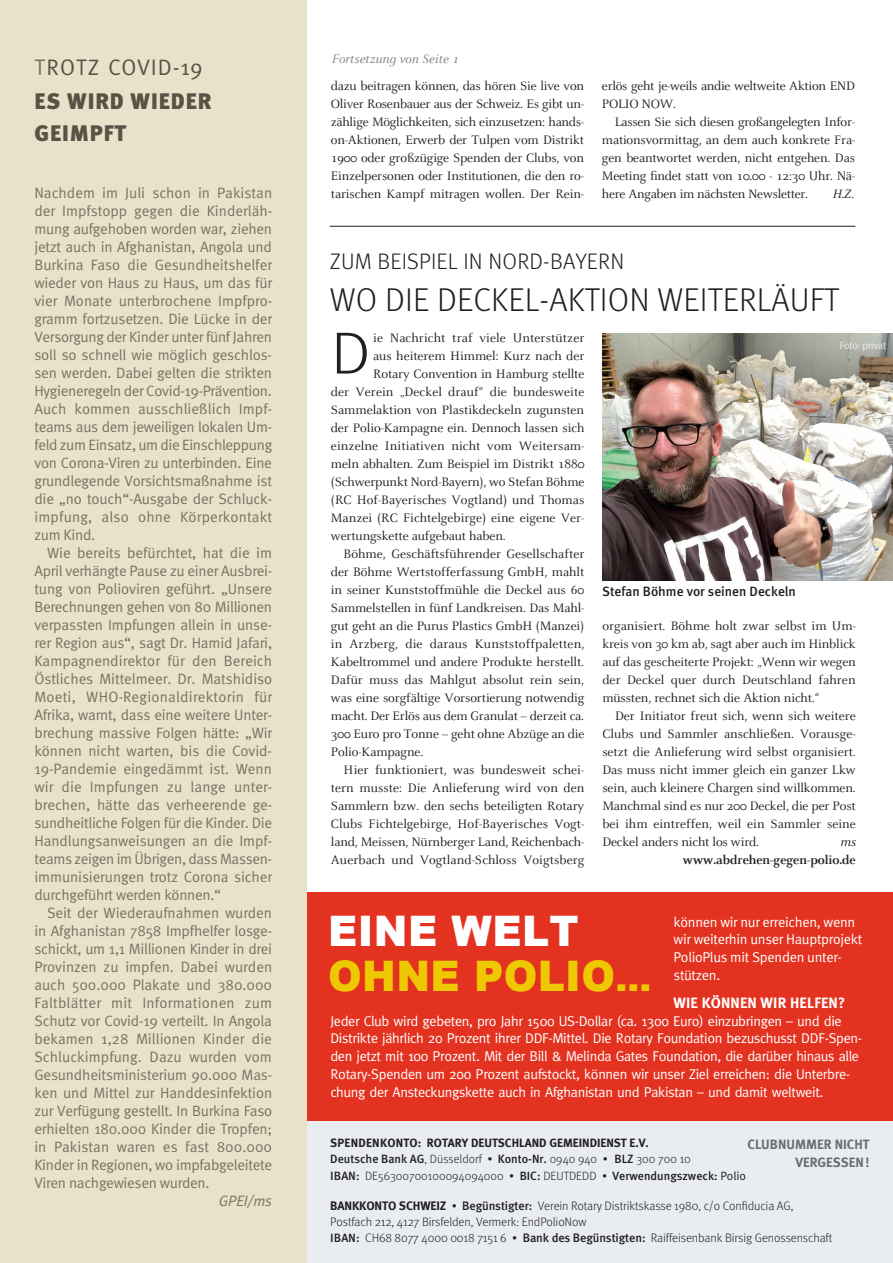
<style>
.page{position:relative;width:893px;height:1263px;background:#fff}
.page>*{position:absolute;margin:0;border:0;box-sizing:border-box;transform-origin:0 0}
.t1{font:300 59.4px "Meta";color:#231f20;scale:1.11 1}
.t2{font:900 42.15px/45px "Arial";letter-spacing:.01em;color:#eec902;scale:.96 1}
.t3{font:300 33px "Meta";letter-spacing:.005em;color:#231f20}
.t4{font:22.5px/34.5px "Meta";letter-spacing:.04em;color:#5b5245}
.t5{font:300 22.5px "Meta";letter-spacing:.01em;color:#231f20}
.t6{font:900 22.5px "Meta";letter-spacing:.04em;color:#5b5245}
.t7{font:15px/18px "Meta Normal";letter-spacing:-.02em;color:#7b7161;text-align:justify}
.t8{font:700 15px "Meta";letter-spacing:.01em;color:#fff}
.t9{font:italic 15px "Meta Normal";letter-spacing:-.01em;color:#7b7161}
.t10{font:14.25px/17.7px "Meta";letter-spacing:-.025em;color:#fff}
.t11{font:14.25px/17.7px "Meta Normal";letter-spacing:-.02em;color:#fff}
.t12{font:13.5px/18px "Celeste";letter-spacing:-.005em;color:#231f20;text-align:justify}
.t13{font:500 13.5px "Meta";color:#231f20}
.t14{font:700 13.5px "Celeste";letter-spacing:-.005em;color:#231f20}
.t15{font:700 13.5px/18px "Meta";color:#6c6d70;text-align:right}
.t16{font:italic 13.5px "Celeste";color:#808285}
.t17{font:italic 13.5px "Celeste";color:#231f20}
.t18{font:300 12.3px/15.8px "Meta";letter-spacing:-.01em;color:#231f20}
.t19{font:300 12px/16px "Meta";color:#231f20}
.t20{font:300 10.5px "Meta";letter-spacing:-.01em;color:#fff}
.s1{color:#7b7161}
.s2{font-weight:900}
.s3{color:#fff}
.s4{font-size:32.7px}
.s5{font-weight:700}
.s6{font-weight:500}
.s7{font-family:"Meta Medium Caps";font-weight:400}
.s8{font-family:"Meta Normal";font-weight:400}
.s9{font-size:12px}
.s10{font-family:"Meta Medium Caps";font-weight:400;font-size:12px}
</style>
<div class="page">
<div style="left:304px;top:1118px;width:589px;height:145px;background:#e9edf2"></div>
<div style="left:288px;top:892px;width:605px;height:229px;background:#e33220"></div>
<div style="left:0;top:0;width:307px;height:1263px;background:#e9e2cb"></div>
<hr style="left:330px;top:226px;width:525px;height:1px;background:#231f20">
<img style="left:602px;top:333px;width:291px;height:247px">
<h3 class="t4" style="left:34px;top:49px;width:179px"><span class="s1">T</span>ROTZ COVID-19<br><span class="s2">ES WIRD WIEDER</span></h3>
<h3 class="t6" style="left:34px;top:119px;width:93px">GEIMPFT</h3>
<p class="t7" style="left:34px;top:184px;width:239px">Nachdem im Juli schon in Pakistan der Impfstopp gegen die Kinderläh&shy;mung aufgehoben worden war, ziehen jetzt auch in Afghanistan, Angola und Burkina Faso die Gesundheitshelfer wieder von Haus zu Haus, um das für vier Monate unterbrochene Impfpro&shy;gramm fortzusetzen. Die Lücke in der Versorgung der Kinder unter fünf Jahren soll so schnell wie möglich geschlos&shy;sen werden. Dabei gelten die strikten Hygieneregeln der Covid-19-Prävention.<br>Auch kommen ausschließlich Impf&shy;teams aus dem jeweiligen lokalen Um&shy;feld zum Einsatz, um die Einschleppung von Corona-Viren zu unterbinden. Eine grundlegende Vorsichtsmaßnahme ist die „no touch“-Ausgabe der Schluck&shy;impfung, also ohne Körperkontakt zum Kind.</p>
<p class="t7" style="left:34px;top:544px;width:239px;text-indent:13px">Wie bereits befürchtet, hat die im April verhängte Pause zu einer Ausbrei&shy;tung von Polioviren geführt. „Unsere Berechnungen gehen von 80 Millionen verpassten Impfungen allein in unse&shy;rer Region aus“, sagt Dr. Hamid Jafari, Kampagnendirektor für den Bereich Östliches Mittelmeer. Dr. Matshidiso Moeti, WHO-Regionaldirektorin für Afrika, warnt, dass eine weitere Unter&shy;brechung massive Folgen hätte: „Wir können nicht warten, bis die Covid-19-Pandemie eingedämmt ist. Wenn wir die Impfungen zu lange unter&shy;brechen, hätte das verheerende ge&shy;sundheitliche Folgen für die Kinder. Die Handlungsanweisungen an die Impf&shy;teams zeigen im Übrigen, dass Massen&shy;immunisierungen trotz Corona sicher durchgeführt werden können.“</p>
<p class="t7" style="left:34px;top:904px;width:239px;text-indent:13px">Seit der Wiederaufnahmen wurden in Afghanistan 7858 Impfhelfer losge&shy;schickt, um 1,1 Millionen Kinder in drei Provinzen zu impfen. Dabei wurden auch 500.000 Plakate und 380.000<br>Faltblätter mit Informationen zum Schutz vor Covid-19 verteilt. In Angola bekamen 1,28 Millionen Kinder die Schluckimpfung. Dazu wurden vom Gesundheitsministerium 90.000 Mas&shy;ken und Mittel zur Handdesinfektion zur Verfügung gestellt. In Burkina Faso erhielten 180.000 Kinder die Tropfen; in Pakistan waren es fast 800.000<br>Kinder in Regionen, wo impfabgeleitete Viren nachgewiesen wurden.</p>
<p class="t9" style="left:219px;top:1192px;width:55px">GPEI/ms</p>
<p class="t16" style="left:332px;top:52px;width:129px">Fortsetzung von Seite 1</p>
<p class="t12" style="left:331px;top:77px;width:255px">dazu beitragen können, das hören Sie live von Oliver Rosenbauer aus der Schweiz. Es gibt un&shy;zählige Möglichkeiten, sich einzusetzen: hands&shy;on-Aktionen, Erwerb der Tulpen vom Distrikt 1900 oder großzügige Spenden der Clubs, von Einzelpersonen oder Institutionen, die den ro&shy;tarischen Kampf mitragen wollen. Der Rein-</p>
<p class="t12" style="left:602px;top:77px;width:255px">erlös geht je-weils andie weltweite Aktion END<br>POLIO NOW.</p>
<p class="t12" style="left:602px;top:113px;width:255px;text-indent:13px">Lassen Sie sich diesen großangelegten Infor&shy;mationsvormittag, an dem auch konkrete Fra&shy;gen beantwortet werden, nicht entgehen. Das Meeting findet statt von 10.00 - 12:30 Uhr. Nä&shy;here Angaben im nächsten Newsletter.</p>
<p class="t17" style="left:833px;top:187px;width:23px">H.Z.</p>
<h3 class="t5" style="left:330px;top:249px;width:296px">ZUM BEISPIEL IN NORD-BAYERN</h3>
<h3 class="t3" style="left:330px;top:281px;width:511px">WO DIE DECKEL-AKTION WEITERLÄUFT</h3>
<h1 class="t1" style="left:331px;top:319px;width:37px">D</h1>
<p class="t12" style="left:373px;top:329px;width:213px">ie Nachricht traf viele Unterstützer</p>
<p class="t12" style="left:373px;top:347px;width:213px">aus heiterem Himmel: Kurz nach der</p>
<p class="t12" style="left:373px;top:365px;width:213px">Rotary Convention in Hamburg stellte</p>
<p class="t12" style="left:331px;top:383px;width:255px">der Verein „Deckel drauf“ die bundesweite</p>
<p class="t12" style="left:331px;top:401px;width:255px">Sammelaktion von Plastikdeckeln zugunsten</p>
<p class="t12" style="left:331px;top:419px;width:255px">der Polio-Kampagne ein. Dennoch lassen sich</p>
<p class="t12" style="left:331px;top:437px;width:255px">einzelne Initiativen nicht vom Weitersam-</p>
<p class="t12" style="left:331px;top:455px;width:255px">meln abhalten. Zum Beispiel im Distrikt 1880</p>
<p class="t12" style="left:331px;top:473px;width:255px">(Schwerpunkt Nord-Bayern), wo Stefan Böhme</p>
<p class="t12" style="left:331px;top:491px;width:255px">(RC Hof-Bayerisches Vogtland) und Thomas</p>
<p class="t12" style="left:331px;top:509px;width:255px">Manzei (RC Fichtelgebirge) eine eigene Ver-</p>
<p class="t12" style="left:331px;top:527px;width:176px">wertungskette aufgebaut haben.</p>
<p class="t12" style="left:344px;top:545px;width:242px">Böhme, Geschäftsführender Gesellschafter</p>
<p class="t12" style="left:331px;top:563px;width:255px">der Böhme Wertstofferfassung GmbH, mahlt</p>
<p class="t12" style="left:331px;top:581px;width:255px">in seiner Kunststoffmühle die Deckel aus 60</p>
<p class="t12" style="left:331px;top:599px;width:255px">Sammelstellen in fünf Landkreisen. Das Mahl-</p>
<p class="t12" style="left:331px;top:617px;width:255px">gut geht an die Purus Plastics GmbH (Manzei)</p>
<p class="t12" style="left:331px;top:635px;width:255px">in Arzberg, die daraus Kunststoffpaletten,</p>
<p class="t12" style="left:331px;top:653px;width:255px">Kabeltrommel und andere Produkte herstellt.</p>
<p class="t12" style="left:331px;top:671px;width:255px">Dafür muss das Mahlgut absolut rein sein,</p>
<p class="t12" style="left:331px;top:689px;width:255px">was eine sorgfältige Vorsortierung notwendig</p>
<p class="t12" style="left:331px;top:707px;width:255px">macht. Der Erlös aus dem Granulat – derzeit ca.</p>
<p class="t12" style="left:331px;top:725px;width:255px">300 Euro pro Tonne – geht ohne Abzüge an die</p>
<p class="t12" style="left:331px;top:743px;width:94px">Polio-Kampagne.</p>
<p class="t12" style="left:344px;top:761px;width:242px">Hier funktioniert, was bundesweit schei-</p>
<p class="t12" style="left:331px;top:779px;width:255px">tern musste: Die Anlieferung wird von den</p>
<p class="t12" style="left:331px;top:797px;width:255px">Sammlern bzw. den sechs beteiligten Rotary</p>
<p class="t12" style="left:331px;top:815px;width:255px">Clubs Fichtelgebirge, Hof-Bayerisches Vogt-</p>
<p class="t12" style="left:331px;top:833px;width:255px">land, Meissen, Nürnberger Land, Reichenbach-</p>
<p class="t12" style="left:331px;top:851px;width:255px">Auerbach und Vogtland-Schloss Voigtsberg</p>
<p class="t20" style="left:840px;top:339px;width:48px">Foto: privat</p>
<p class="t13" style="left:602px;top:583px;width:195px">Stefan Böhme vor seinen Deckeln</p>
<p class="t12" style="left:602px;top:617px;width:255px">organisiert. Böhme holt zwar selbst im Um&shy;kreis von 30 km ab, sagt aber auch im Hinblick auf das gescheiterte Projekt: „Wenn wir wegen der Deckel quer durch Deutschland fahren müssten, rechnet sich die Aktion nicht.“</p>
<p class="t12" style="left:602px;top:707px;width:255px;text-indent:13px">Der Initiator freut sich, wenn sich weitere Clubs und Sammler anschließen. Vorausge&shy;setzt die Anlieferung wird selbst organisiert.<br>Das muss nicht immer gleich ein ganzer Lkw sein, auch kleinere Chargen sind willkommen.<br>Manchmal sind es nur 200 Deckel, die per Post bei ihm eintreffen, weil ein Sammler seine Deckel anders nicht los wird.</p>
<p class="t17" style="left:840px;top:835px;width:17px">ms</p>
<p class="t14" style="left:683px;top:853px;width:174px">www.abdrehen-gegen-polio.de</p>
<p class="t11" style="left:674px;top:913px;width:190px">können wir nur erreichen, wenn wir weiterhin unser Hauptprojekt<br>PolioPlus mit Spenden unter&shy;stützen.</p>
<p class="t8" style="left:674px;top:994px;width:173px">WIE KÖNNEN WIR HELFEN?</p>
<p class="t10" style="left:330px;top:1012px;width:533px">Jeder Club wird gebeten, pro Jahr 1500 US-Dollar (ca. 1300 Euro) einzubringen – und die Distrikte jährlich 20 Prozent ihrer DDF-Mittel. Die Rotary Foundation bezuschusst DDF-Spen&shy;den jetzt mit 100 Prozent. Mit der Bill &amp; Melinda Gates Foundation, die darüber hinaus alle Rotary-Spenden um 200 Prozent aufstockt, können wir unser Ziel erreichen: die Unterbre&shy;chung der Ansteckungskette auch in Afghanistan und Pakistan – und damit weltweit.</p>
<h2 class="t2" style="left:328px;top:907px;width:338px"><span class="s3">EINE WELT<br></span>OHNE POLIO<span class="s4">…</span></h2>
<p class="t19" style="left:330px;top:1135px;width:417px"><span class="s5">SPENDENKONTO: ROTARY DEUTSCHLAND GEMEINDIENST E.V.<br></span><span class="s6">Deutsche Bank AG</span>, Düsseldorf • <span class="s6">Konto-Nr.</span> 0940 940 • <span class="s6">BLZ</span> 300 700 10<br><span class="s7">IBAN:</span> DE56300700100094094000 • <span class="s6">BIC:</span> DEUTDEDD • <span class="s6">Verwendungszweck:</span> <span class="s8">Polio</span></p>
<p class="t18" style="left:330px;top:1198px;width:504px"><span class="s5">BANKKONTO SCHWEIZ</span> <span class="s9">•</span> <span class="s6">Begünstigter:</span> Verein Rotary Distriktskasse 1980, c/o Confiducia AG,<br>Postfach 212, 4127 Birsfelden, Vermerk: EndPolioNow<br><span class="s10">IBAN:</span> CH68 8077 4000 0018 7151 6 <span class="s9">•</span> <span class="s6">Bank des Begünstigten:</span> Raiffeisenbank Birsig Genossenschaft</p>
<p class="t15" style="left:747px;top:1135px;width:124px">CLUBNUMMER NICHT<br>VERGESSEN !</p>
</div>
